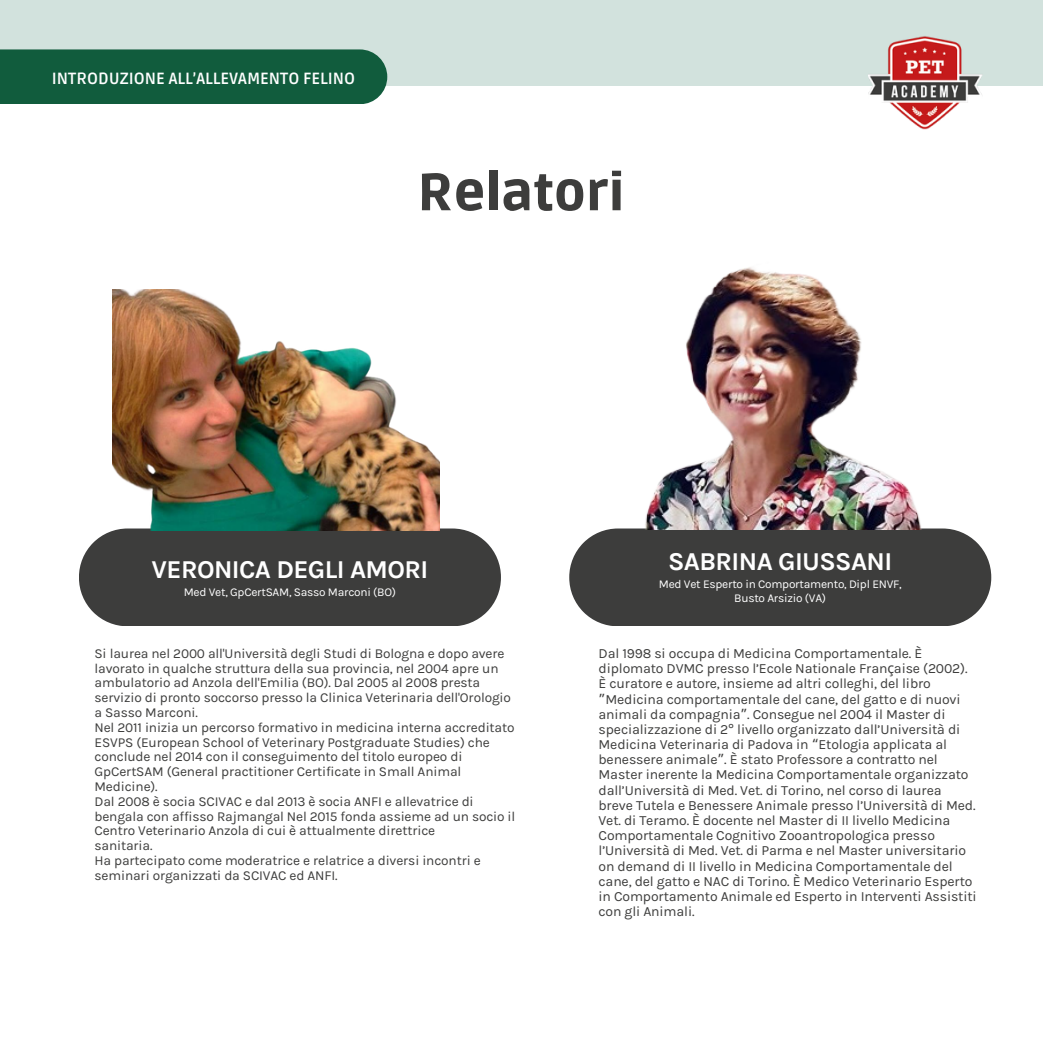
<style>
.page{position:relative;width:1043px;height:1043px;background:#fff}
.page>*{position:absolute;margin:0;border:0;box-sizing:border-box;transform-origin:0 0}
.t1{font:900 51.98px "Ruda";color:#3d3d3c}
.t2{font:700 25.72px "Karla";letter-spacing:-.025em;color:#fff}
.t3{font:700 16.1px "Ruda";color:#fff}
.t4{font:14px/15.2px "Karla";letter-spacing:-.01em;color:#3d3d3c}
.t5{font:13.65px/14.7px "Karla";letter-spacing:-.01em;color:#3d3d3c}
.t6{font:11.9px/13.8px "Karla";letter-spacing:-.025em;color:#fff;text-align:center}
.s1{font-family:"Noto Sans"}
.s2{font-family:"Noto Sans Gurmukhi"}
</style>
<div class="page">
<div style="left:0;top:0;width:1042px;height:85px;background:#d2e2dd"></div>
<img style="left:868px;top:36px;width:114px;height:94px">
<div style="left:0;top:49px;width:387px;height:55px;background:#115c3d"></div>
<div style="left:79px;top:528px;width:422px;height:98px;background:#3d3d3c"></div>
<div style="left:569px;top:528px;width:421px;height:98px;background:#3d3d3c"></div>
<img style="left:618px;top:267px;width:319px;height:262px">
<img style="left:112px;top:289px;width:327px;height:241px">
<p class="t3" style="left:52px;top:69px;width:305px">INTRODUZIONE ALL’ALLEVAMENTO FELINO</p>
<h1 class="t1" style="left:417px;top:162px;width:209px">Relatori</h1>
<h2 class="t2" style="left:151px;top:554px;width:278px">VERONICA DEGLI AMORI</h2>
<p class="t6" style="left:184px;top:585px;width:214px">Med Vet, GpCertSAM, Sasso Marconi (BO)</p>
<h2 class="t2" style="left:668px;top:546px;width:226px">SABRINA GIUSSANI</h2>
<p class="t6" style="left:658px;top:577px;width:244px">Med Vet Esperto in Comportamento, Dipl ENVF,<br>Busto Arsizio (VA)</p>
<p class="t5" style="left:94px;top:645px;width:422px">Si laurea nel 2000 all'Università degli Studi di Bologna e dopo avere lavorato in qualche struttura della sua provincia, nel 2004 apre un ambulatorio ad Anzola dell'Emilia (BO). Dal 2005 al 2008 presta servizio di pronto soccorso presso la Clinica Veterinaria dell'Orologio a Sasso Marconi.<br>Nel 2011 inizia un percorso formativo in medicina interna accreditato ESVPS (European School of Veterinary Postgraduate Studies) che conclude nel 2014 con il conseguimento del titolo europeo di GpCertSAM (General practitioner Certificate in Small Animal Medicine).<br>Dal 2008 è socia SCIVAC e dal 2013 è socia ANFI e allevatrice di bengala con affisso Rajmangal Nel 2015 fonda assieme ad un socio il Centro Veterinario Anzola di cui è attualmente direttrice<br>sanitaria.<br>Ha partecipato come moderatrice e relatrice a diversi incontri e seminari organizzati da SCIVAC ed ANFI.</p>
<p class="t4" style="left:598px;top:645px;width:379px">Dal 1998 si occupa di Medicina Comportamentale. È diplomato DVMC presso l’Ecole Nationale Fran<span class="s1">ç</span>aise (2002).<br>È curatore e autore, insieme ad altri colleghi, del libro <span class="s2">”</span>Medicina comportamentale del cane, del gatto e di nuovi animali da compagnia<span class="s2">”</span>. Consegue nel 2004 il Master di specializzazione di 2<span class="s1">°</span> livello organizzato dall’Università di Medicina Veterinaria di Padova in <span class="s2">“</span>Etologia applicata al benessere animale<span class="s2">”</span>. È stato Professore a contratto nel Master inerente la Medicina Comportamentale organizzato dall’Università di Med. Vet. di Torino, nel corso di laurea breve Tutela e Benessere Animale presso l’Università di Med.<br>Vet. di Teramo. È docente nel Master di II livello Medicina Comportamentale Cognitivo Zooantropologica presso l’Università di Med. Vet. di Parma e nel Master universitario on demand di II livello in Medicina Comportamentale del cane, del gatto e NAC di Torino. È Medico Veterinario Esperto in Comportamento Animale ed Esperto in Interventi Assistiti con gli Animali.</p>
</div>
